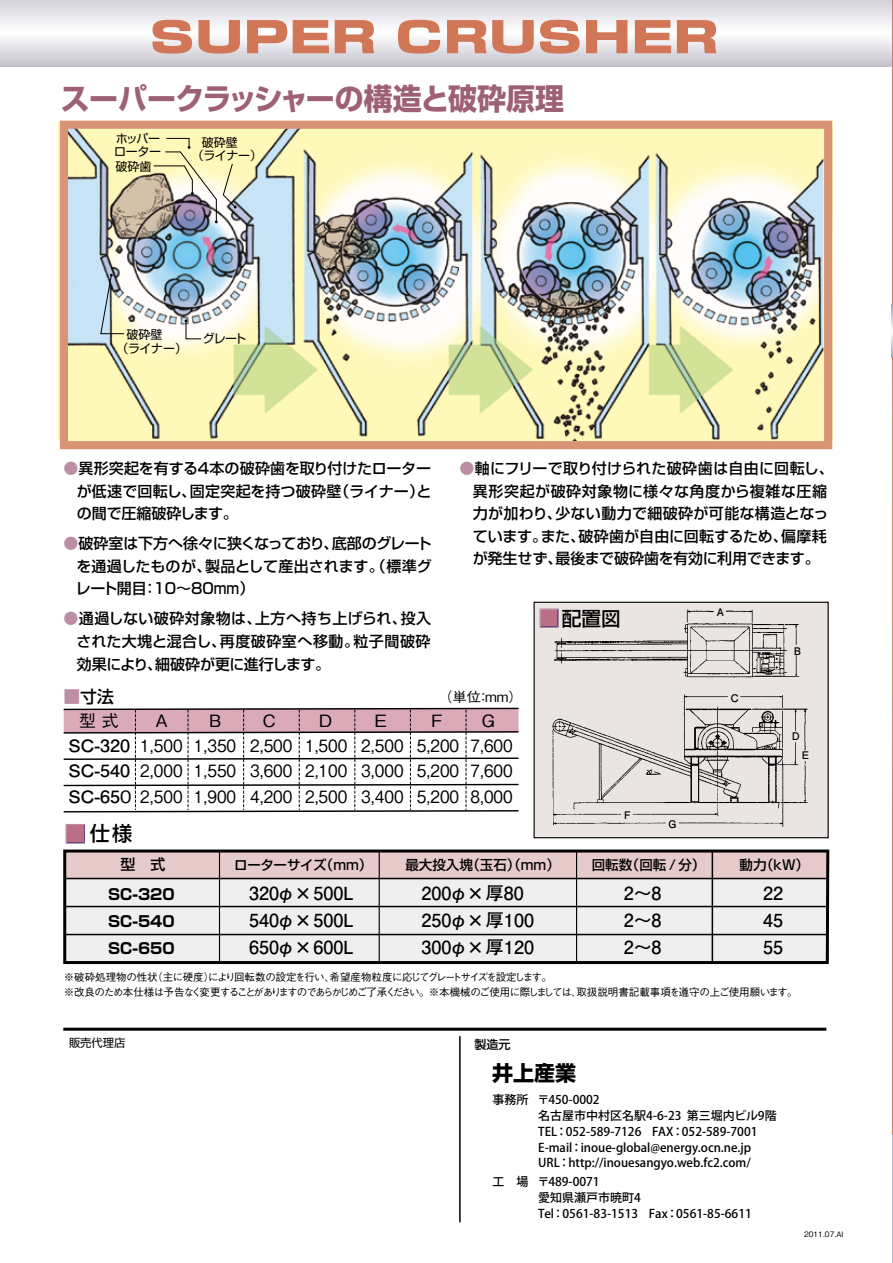
<style>
.page{position:relative;width:893px;height:1263px;background:#fff}
.page>*{position:absolute;margin:0;border:0;box-sizing:border-box;transform-origin:0 0}
.t1{font:900 42.15px "Shin Go Pro";color:#d17758;scale:1.32 1}
.t2{font:700 29.85px "Shin Go Pro";letter-spacing:-.015em;color:#9d6076}
.t3{font:700 21px "Shin Go Pro";color:#000}
.t4{font:500 20.1px "Shin Go Pro";color:#000}
.t5{font:500 19.65px "Shin Go Pro";color:#000}
.t6{font:700 18px "Futo Go B101 Pro";color:#000}
.t7{font:500 16.95px/25.3px "Gothic BBB Pro";color:#000;scale:1.06 1}
.t8{font:500 16.95px "Shin Go Pro";color:#000}
.t9{font:500 16.95px "Gothic BBB Pro";color:#000}
.t10{font:500 15px/22.5px "Shin Go Pro";color:#000;text-align:justify}
.t11{font:700 15px/27px "Shin Go Pro";color:#000;text-align:justify}
.t12{font:500 13.5px "Shin Go Pro";color:#000}
.t13{font:500 13.5px "Shin Go Pro";letter-spacing:-.03em;color:#000}
.t14{font:500 13.5px "Gothic BBB Pro";color:#000;scale:1.06 1}
.t15{font:500 12px/15.8px "Koz Go Pro";color:#000}
.t16{font:12px/13.5px "Shin Go Pro";letter-spacing:-.03em;color:#000}
.t17{font:500 12px "Shin Go Pro";color:#000}
.t18{font:11.25px "Shin Go Pro";color:#000}
.t19{font:500 10.5px/15px "Gothic BBB Pro";letter-spacing:-.07em;color:#000}
.t20{font:700 10.5px "Futo Go B101 Pro";color:#000}
.t21{font:500 7.5px "Gothic BBB Pro";color:#000}
.s1{color:#bc8ea5}
.s2{font-family:"Futo Go B101 Pro";font-weight:700}
</style>
<div class="page">
<svg style="left:0;top:0;width:892px;height:67px"></svg>
<svg style="left:892px;top:0;width:1px;height:1136px"></svg>
<svg style="left:891px;top:304px;width:2px;height:54px"></svg>
<div style="left:534px;top:602px;width:294px;height:236px;background:#eae5e3"></div>
<div style="left:534px;top:602px;width:295px;height:236px;border:1px solid #000"></div>
<img style="left:59px;top:122px;width:764px;height:319px">
<img style="left:548px;top:609px;width:260px;height:218px">
<svg style="left:63px;top:849px;width:767px;height:116px"></svg>
<hr style="left:219px;top:852px;width:1px;height:111px;background:#000">
<hr style="left:379px;top:852px;width:1px;height:111px;background:#000">
<hr style="left:576px;top:852px;width:1px;height:111px;background:#000">
<hr style="left:712px;top:851px;width:1px;height:112px;background:#000">
<svg style="left:65px;top:824px;width:20px;height:19px"></svg>
<div style="left:67px;top:826px;width:16px;height:16px;background:#ba6f87"></div>
<svg style="left:539px;top:608px;width:20px;height:19px"></svg>
<div style="left:541px;top:610px;width:16px;height:16px;background:#ba6f87"></div>
<svg style="left:63px;top:707px;width:456px;height:106px"></svg>
<div style="left:60px;top:121px;width:772px;height:328px;border:8px solid #d99476"></div>
<svg style="left:185px;top:319px;width:17px;height:21px"></svg>
<svg style="left:100px;top:274px;width:25px;height:60px"></svg>
<img style="left:153px;top:138px;width:84px;height:85px">
<hr style="left:892px;top:1136px;width:1px;height:127px;background:#bdbbc8">
<hr style="left:63px;top:1028px;width:763px;height:3px;background:#000">
<hr style="left:459px;top:1036px;width:2px;height:186px;background:#000">
<h1 class="t1" style="left:150px;top:4px;width:432px">SUPER CRUSHER</h1>
<h2 class="t2" style="left:61px;top:75px;width:505px">スーパークラッシャーの構造と破砕原理</h2>
<p class="t16" style="left:116px;top:130px;width:46px">ホッパー</p>
<p class="t16" style="left:202px;top:134px;width:37px">破砕壁</p>
<p class="t16" style="left:114px;top:143px;width:48px">ローター</p>
<p class="t16" style="left:192px;top:147px;width:72px">（ライナー）</p>
<p class="t16" style="left:115px;top:158px;width:37px">破砕歯</p>
<p class="t16" style="left:117px;top:326px;width:72px;text-indent:10px">破砕壁<br>（ライナー）</p>
<p class="t16" style="left:203px;top:330px;width:45px">グレート</p>
<p class="t10" style="left:77px;top:456px;width:356px;text-indent:-13px"><span class="s1">●</span>異形突起を有する4本の破砕歯を取り付けたローターが低速で回転し、固定突起を持つ破砕壁（ライナー）との間で圧縮破砕します。</p>
<p class="t10" style="left:76px;top:531px;width:357px;text-indent:-13px"><span class="s1">●</span>破砕室は下方へ徐々に狭くなっており、底部のグレートを通過したものが、製品として産出されます。（標準グレート開目：10～80mm）</p>
<p class="t10" style="left:76px;top:606px;width:356px;text-indent:-13px"><span class="s1">●</span>通過しない破砕対象物は、上方へ持ち上げられ、投入された大塊と混合し、再度破砕室へ移動。粒子間破砕効果により、細破砕が更に進行します。</p>
<p class="t8" style="left:63px;top:683px;width:52px"><span class="s1">■</span>寸法</p>
<p class="t10" style="left:459px;top:456px;width:376px;text-align:center"><span class="s1">●</span>軸にフリーで取り付けられた破砕歯は自由に回転し、異形突起が破砕対象物に様々な角度から複雑な圧縮<br>力が加わり、少ない動力で細破砕が可能な構造となっ<br>ています。また、破砕歯が自由に回転するため、偏摩耗<br>が発生せず、最後まで破砕歯を有効に利用できます。</p>
<p class="t14" style="left:438px;top:686px;width:81px">（単位：mm）</p>
<h3 class="t5" style="left:562px;top:602px;width:61px">配置図</h3>
<p class="t20" style="left:717px;top:604px;width:9px">A</p>
<p class="t20" style="left:731px;top:689px;width:9px">C</p>
<p class="t20" style="left:794px;top:642px;width:9px">B</p>
<p class="t9" style="left:79px;top:707px;width:41px">型 式</p>
<p class="t7" style="left:155px;top:705px;width:13px">A</p>
<p class="t7" style="left:209px;top:705px;width:13px">B</p>
<p class="t7" style="left:263px;top:705px;width:14px">C</p>
<p class="t7" style="left:319px;top:705px;width:14px">D</p>
<p class="t7" style="left:374px;top:705px;width:13px">E</p>
<p class="t7" style="left:431px;top:705px;width:12px">F</p>
<p class="t7" style="left:68px;top:705px;width:421px;text-indent:413px">G <span class="s2">SC-320</span> 1,500 1,350 2,500 1,500 2,500 5,200 7,600<br><span class="s2">SC-540</span> 2,000 1,550 3,600 2,100 3,000 5,200 7,600<br><span class="s2">SC-65</span>0 2,500 1,900 4,200 2,500 3,400 5,200 8,000</p>
<h3 class="t4" style="left:90px;top:817px;width:44px">仕様</h3>
<p class="t20" style="left:624px;top:806px;width:8px">F</p>
<p class="t20" style="left:668px;top:816px;width:9px">G</p>
<p class="t20" style="left:792px;top:728px;width:9px">D</p>
<p class="t20" style="left:802px;top:747px;width:9px">E</p>
<p class="t10" style="left:121px;top:851px;width:46px">型　式</p>
<p class="t11" style="left:108px;top:879px;width:68px">SC-320<br>SC-540<br>SC-650</p>
<p class="t13" style="left:234px;top:853px;width:140px">ローターサイズ（mm）</p>
<p class="t12" style="left:405px;top:853px;width:156px">最大投入塊（玉石）（mm）</p>
<p class="t12" style="left:592px;top:853px;width:115px">回転数（回転 / 分）</p>
<p class="t12" style="left:740px;top:853px;width:71px">動力（kW）</p>
<p class="t6" style="left:249px;top:879px;width:106px">320φ×500L</p>
<p class="t6" style="left:422px;top:879px;width:104px">200φ×厚80</p>
<p class="t6" style="left:624px;top:879px;width:39px">2～8</p>
<p class="t6" style="left:763px;top:879px;width:22px">22</p>
<p class="t6" style="left:249px;top:906px;width:106px">540φ×500L</p>
<p class="t6" style="left:422px;top:906px;width:114px">250φ×厚100</p>
<p class="t6" style="left:624px;top:906px;width:39px">2～8</p>
<p class="t6" style="left:763px;top:906px;width:22px">45</p>
<p class="t6" style="left:249px;top:933px;width:106px">650φ×600L</p>
<p class="t6" style="left:422px;top:933px;width:114px">300φ×厚120</p>
<p class="t6" style="left:624px;top:933px;width:39px">2～8</p>
<p class="t6" style="left:763px;top:933px;width:22px">55</p>
<p class="t19" style="left:64px;top:968px;width:735px">※破砕処理物の性状（主に硬度）により回転数の設定を行い、希望産物粒度に応じてグレートサイズを設定します。<br>※改良のため本仕様は予告なく変更することがありますのであらかじめご了承ください。※本機械のご使用に際しましては、取扱説明書記載事項を遵守の上ご使用願います。</p>
<p class="t18" style="left:69px;top:1034px;width:58px">販売代理店</p>
<p class="t17" style="left:474px;top:1035px;width:37px">製造元</p>
<h3 class="t3" style="left:492px;top:1056px;width:85px">井上産業</h3>
<p class="t15" style="left:538px;top:1093px;width:240px;text-indent:-46px">事務所 〒450-0002<br>名古屋市中村区名駅4-6-23 第三堀内ビル9階<br>TEL：052-589-7126 FAX：052-589-7001<br>E-mail：inoue-global@energy.ocn.ne.jp<br>URL：http://inouesangyo.web.fc2.com/</p>
<p class="t15" style="left:538px;top:1174px;width:215px;text-indent:-46px">工　場 〒489-0071<br>愛知県瀬戸市暁町4<br>Tel：0561-83-1513 Fax：0561-85-6611</p>
<p class="t21" style="left:804px;top:1228px;width:41px">2011.07.AI</p>
</div>
